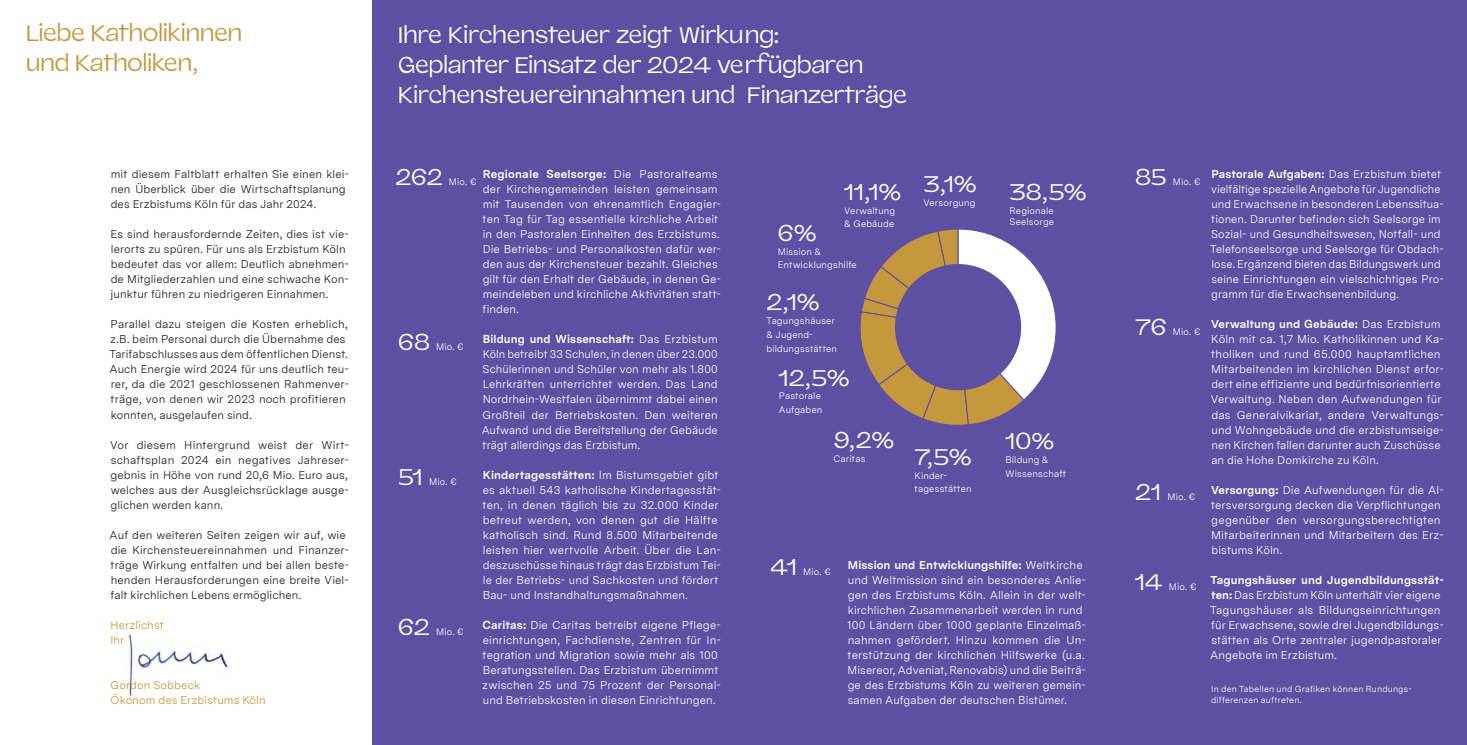
<style>
.page{position:relative;width:1467px;height:745px;background:#fff}
.page>*{position:absolute;margin:0;border:0;box-sizing:border-box;transform-origin:0 0}
.Intro_Zitat_Valizas{font:22.5px/30px "Valizas";letter-spacing:.005em;color:#fff}
.HL_Valiza_48_Pt{font:22.5px/30px "Valizas";color:#c6983e}
.Copy_Messina_9_pt{font:11.25px/15px "Messina Sans";letter-spacing:.01em;color:#fff}
.Copy_Messina_9_pt-2{font:11.25px/15px "Messina Sans";letter-spacing:.01em;color:#231f20}
.Copy_Messina_9_pt-3{font:11.25px "Messina Sans";letter-spacing:.01em;color:#c6983e}
.Zusatz_Messina_7_5_P{font:9.38px/13.8px "Messina Sans";letter-spacing:.015em;color:#fff}
.Intro_Zitat_Valizas-2{font:9.38px "Messina Sans";letter-spacing:.015em;color:#fff}
.Zusatz_Messina_7_5_P-2{font:8.75px/11.2px "Messina Sans";letter-spacing:.015em;color:#fff}
.s1{font-weight:700}
</style>
<div class="page">
<div style="left:372px;top:0;width:1095px;height:744px;background:#5d4fa1"></div>
<img style="left:128px;top:634px;width:100px;height:63px">
<svg style="left:860px;top:229px;width:196px;height:196px"></svg>
<div style="left:895px;top:264px;width:126px;height:126px;background:#5d4fa1;border-radius:50%"></div>
<p class="HL_Valiza_48_Pt" style="left:26px;top:17px;width:218px">Liebe Katholikinnen und Katholiken,</p>
<p class="Copy_Messina_9_pt-2" style="left:111px;top:167px;width:240px">mit diesem Faltblatt erhalten Sie einen klei&shy;nen Überblick über die Wirtschaftsplanung des Erzbistums Köln für das Jahr 2024.</p>
<p class="Copy_Messina_9_pt-2" style="left:111px;top:227px;width:240px">Es sind herausfordernde Zeiten, dies ist vie&shy;lerorts zu spüren. Für uns als Erzbistum Köln bedeutet das vor allem: Deutlich abnehmen&shy;de Mitgliederzahlen und eine schwache Kon&shy;junktur führen zu niedrigeren Einnahmen.</p>
<p class="Copy_Messina_9_pt-2" style="left:109px;top:317px;width:241px">Parallel dazu steigen die Kosten erheblich, z.B. beim Personal durch die Übernahme des Tarifabschlusses aus dem öffentlichen Dienst.<br>Auch Energie wird 2024 für uns deutlich teu&shy;rer, da die 2021 geschlossenen Rahmenver&shy;träge, von denen wir 2023 noch profitieren konnten, ausgelaufen sind.</p>
<p class="Copy_Messina_9_pt-2" style="left:110px;top:437px;width:240px;text-align:justify">Vor diesem Hintergrund weist der Wirt&shy;schaftsplan 2024 ein negatives Jahreser&shy;gebnis in Höhe von rund 20,6 Mio. Euro aus, welches aus der Ausgleichsrücklage ausge&shy;glichen werden kann.</p>
<p class="Copy_Messina_9_pt-2" style="left:110px;top:527px;width:241px">Auf den weiteren Seiten zeigen wir auf, wie die Kirchensteuereinnahmen und Finanzer&shy;träge Wirkung entfalten und bei allen beste&shy;henden Herausforderungen eine breite Viel&shy;falt kirchlichen Lebens ermöglichen.</p>
<p class="Copy_Messina_9_pt-3" style="left:110px;top:616px;width:55px">Herzlichst</p>
<p class="Copy_Messina_9_pt-3" style="left:110px;top:631px;width:15px">Ihr</p>
<p class="Copy_Messina_9_pt-3" style="left:110px;top:676px;width:91px">Gordon Sobbeck</p>
<p class="Copy_Messina_9_pt-3" style="left:110px;top:691px;width:157px">Ökonom des Erzbistums Köln</p>
<p class="Intro_Zitat_Valizas" style="left:398px;top:19px;width:510px">Ihre Kirchensteuer zeigt Wirkung:<br>Geplanter Einsatz der 2024 verfügbaren<br>Kirchensteuereinnahmen und Finanzerträge</p>
<p class="Intro_Zitat_Valizas" style="left:396px;top:160px;width:49px">262</p>
<p class="Intro_Zitat_Valizas-2" style="left:449px;top:175px;width:29px">Mio. €</p>
<p class="Copy_Messina_9_pt" style="left:483px;top:167px;width:240px"><span class="s1">Regionale Seelsorge:</span> Die Pastoralteams der Kirchengemeinden leisten gemeinsam mit Tausenden von ehrenamtlich Engagier&shy;ten Tag für Tag essentielle kirchliche Arbeit in den Pastoralen Einheiten des Erzbistums.<br>Die Betriebs- und Personalkosten dafür wer&shy;den aus der Kirchensteuer bezahlt. Gleiches gilt für den Erhalt der Gebäude, in denen Ge&shy;meindeleben und kirchliche Aktivitäten statt&shy;finden.</p>
<p class="Copy_Messina_9_pt" style="left:482px;top:332px;width:238px;text-align:justify"><span class="s1">Bildung und Wissenschaft:</span> Das Erzbistum Köln betreibt 33 Schulen, in denen über 23.000<br>Schülerinnen und Schüler von mehr als 1.800<br>Lehrkräften unterrichtet werden. Das Land Nordrhein-Westfalen übernimmt dabei einen Großteil der Betriebskosten. Den weiteren Aufwand und die Bereitstellung der Gebäude trägt allerdings das Erzbistum.</p>
<p class="Copy_Messina_9_pt" style="left:483px;top:467px;width:240px"><span class="s1">Kindertagesstätten:</span> Im Bistumsgebiet gibt es aktuell 543 katholische Kindertagesstät&shy;ten, in denen täglich bis zu 32.000 Kinder betreut werden, von denen gut die Hälfte katholisch sind. Rund 8.500 Mitarbeitende leisten hier wertvolle Arbeit. Über die Lan&shy;deszuschüsse hinaus trägt das Erzbistum Tei&shy;le der Betriebs- und Sachkosten und fördert Bau- und Instandhaltungsmaßnahmen.</p>
<p class="Copy_Messina_9_pt" style="left:482px;top:617px;width:240px"><span class="s1">Caritas:</span> Die Caritas betreibt eigene Pflege&shy;einrichtungen, Fachdienste, Zentren für In&shy;tegration und Migration sowie mehr als 100<br>Beratungsstellen. Das Erzbistum übernimmt zwischen 25 und 75 Prozent der Personal&shy;und Betriebskosten in diesen Einrichtungen.</p>
<p class="Intro_Zitat_Valizas" style="left:398px;top:325px;width:33px">68</p>
<p class="Intro_Zitat_Valizas-2" style="left:436px;top:340px;width:29px">Mio. €</p>
<p class="Intro_Zitat_Valizas" style="left:398px;top:460px;width:27px">51</p>
<p class="Intro_Zitat_Valizas-2" style="left:429px;top:475px;width:29px">Mio. €</p>
<p class="Intro_Zitat_Valizas" style="left:398px;top:610px;width:33px">62</p>
<p class="Intro_Zitat_Valizas-2" style="left:436px;top:625px;width:29px">Mio. €</p>
<p class="Intro_Zitat_Valizas" style="left:844px;top:175px;width:58px">11,1%</p>
<p class="Zusatz_Messina_7_5_P" style="left:844px;top:203px;width:53px">Verwaltung &amp; Gebäude</p>
<p class="Intro_Zitat_Valizas" style="left:778px;top:216px;width:40px">6%</p>
<p class="Zusatz_Messina_7_5_P" style="left:778px;top:244px;width:81px">Mission &amp;<br>Entwicklungshilfe</p>
<p class="Intro_Zitat_Valizas" style="left:767px;top:286px;width:54px">2,1%</p>
<p class="Zusatz_Messina_7_5_P" style="left:767px;top:314px;width:72px">Tagungshäuser &amp; Jugend&shy;bildungsstätten</p>
<p class="Intro_Zitat_Valizas" style="left:779px;top:361px;width:72px">12,5%</p>
<p class="Zusatz_Messina_7_5_P" style="left:779px;top:389px;width:45px">Pastorale<br>Aufgaben</p>
<p class="Intro_Zitat_Valizas" style="left:833px;top:423px;width:62px">9,2%</p>
<p class="Zusatz_Messina_7_5_P" style="left:833px;top:451px;width:34px">Caritas</p>
<p class="Intro_Zitat_Valizas" style="left:923px;top:168px;width:55px">3,1%</p>
<p class="Zusatz_Messina_7_5_P" style="left:923px;top:196px;width:53px">Versorgung</p>
<p class="Intro_Zitat_Valizas" style="left:915px;top:440px;width:58px">7,5%</p>
<p class="Zusatz_Messina_7_5_P" style="left:915px;top:468px;width:59px">Kinder&shy;tagesstätten</p>
<p class="Intro_Zitat_Valizas" style="left:1010px;top:175px;width:78px">38,5%</p>
<p class="Zusatz_Messina_7_5_P" style="left:1010px;top:205px;width:46px;line-height:11.2px">Regionale<br>Seelsorge</p>
<p class="Intro_Zitat_Valizas" style="left:1005px;top:424px;width:50px">10%</p>
<p class="Zusatz_Messina_7_5_P" style="left:1005px;top:452px;width:62px">Bildung &amp;<br>Wissenschaft</p>
<p class="Intro_Zitat_Valizas" style="left:770px;top:550px;width:29px">41</p>
<p class="Intro_Zitat_Valizas-2" style="left:803px;top:565px;width:29px">Mio. €</p>
<p class="Copy_Messina_9_pt" style="left:847px;top:557px;width:240px"><span class="s1">Mission und Entwicklungshilfe:</span> Weltkirche und Weltmission sind ein besonderes Anlie&shy;gen des Erzbistums Köln. Allein in der welt&shy;kirchlichen Zusammenarbeit werden in rund 100 Ländern über 1000 geplante Einzelmaß&shy;nahmen gefördert. Hinzu kommen die Un&shy;terstützung der kirchlichen Hilfswerke (u.a.<br>Misereor, Adveniat, Renovabis) und die Beiträ&shy;ge des Erzbistums Köln zu weiteren gemein&shy;samen Aufgaben der deutschen Bistümer.</p>
<p class="Intro_Zitat_Valizas" style="left:1135px;top:160px;width:33px">85</p>
<p class="Intro_Zitat_Valizas-2" style="left:1173px;top:175px;width:29px">Mio. €</p>
<p class="Intro_Zitat_Valizas" style="left:1135px;top:310px;width:33px">76</p>
<p class="Intro_Zitat_Valizas-2" style="left:1173px;top:325px;width:29px">Mio. €</p>
<p class="Intro_Zitat_Valizas" style="left:1135px;top:475px;width:28px">21</p>
<p class="Intro_Zitat_Valizas-2" style="left:1167px;top:490px;width:29px">Mio. €</p>
<p class="Intro_Zitat_Valizas" style="left:1135px;top:565px;width:29px">14</p>
<p class="Intro_Zitat_Valizas-2" style="left:1169px;top:580px;width:29px">Mio. €</p>
<p class="Copy_Messina_9_pt" style="left:1210px;top:167px;width:235px"><span class="s1">Pastorale Aufgaben:</span> Das Erzbistum bietet vielfältige spezielle Angebote für Jugendliche und Erwachsene in besonderen Lebenssitua&shy;tionen. Darunter befinden sich Seelsorge im Sozial- und Gesundheitswesen, Notfall- und Telefonseelsorge und Seelsorge für Obdach&shy;lose. Ergänzend bieten das Bildungswerk und seine Einrichtungen ein vielschichtiges Pro&shy;gramm für die Erwachsenenbildung.</p>
<p class="Copy_Messina_9_pt" style="left:1211px;top:317px;width:235px"><span class="s1">Verwaltung und Gebäude:</span> Das Erzbistum Köln mit ca. 1,7 Mio. Katholikinnen und Ka&shy;tholiken und rund 65.000 hauptamtlichen Mitarbeitenden im kirchlichen Dienst erfor&shy;dert eine effiziente und bedürfnisorientierte Verwaltung. Neben den Aufwendungen für das Generalvikariat, andere Verwaltungs&shy;und Wohngebäude und die erzbistumseige&shy;nen Kirchen fallen darunter auch Zuschüsse an die Hohe Domkirche zu Köln.</p>
<p class="Copy_Messina_9_pt" style="left:1211px;top:482px;width:234px"><span class="s1">Versorgung:</span> Die Aufwendungen für die Al&shy;tersversorgung decken die Verpflichtungen gegenüber den versorgungsberechtigten Mitarbeiterinnen und Mitarbeitern des Erz&shy;bistums Köln.</p>
<p class="Copy_Messina_9_pt" style="left:1210px;top:572px;width:235px"><span class="s1">Tagungshäuser und Jugendbildungsstät&shy;ten:</span> Das Erzbistum Köln unterhält vier eigene Tagungshäuser als Bildungseinrichtungen für Erwachsene, sowie drei Jugendbildungs&shy;stätten als Orte zentraler jugendpastoraler Angebote im Erzbistum.</p>
<p class="Zusatz_Messina_7_5_P-2" style="left:1211px;top:683px;width:202px">In den Tabellen und Grafiken können Rundungs&shy;differenzen auftreten.</p>
</div>
